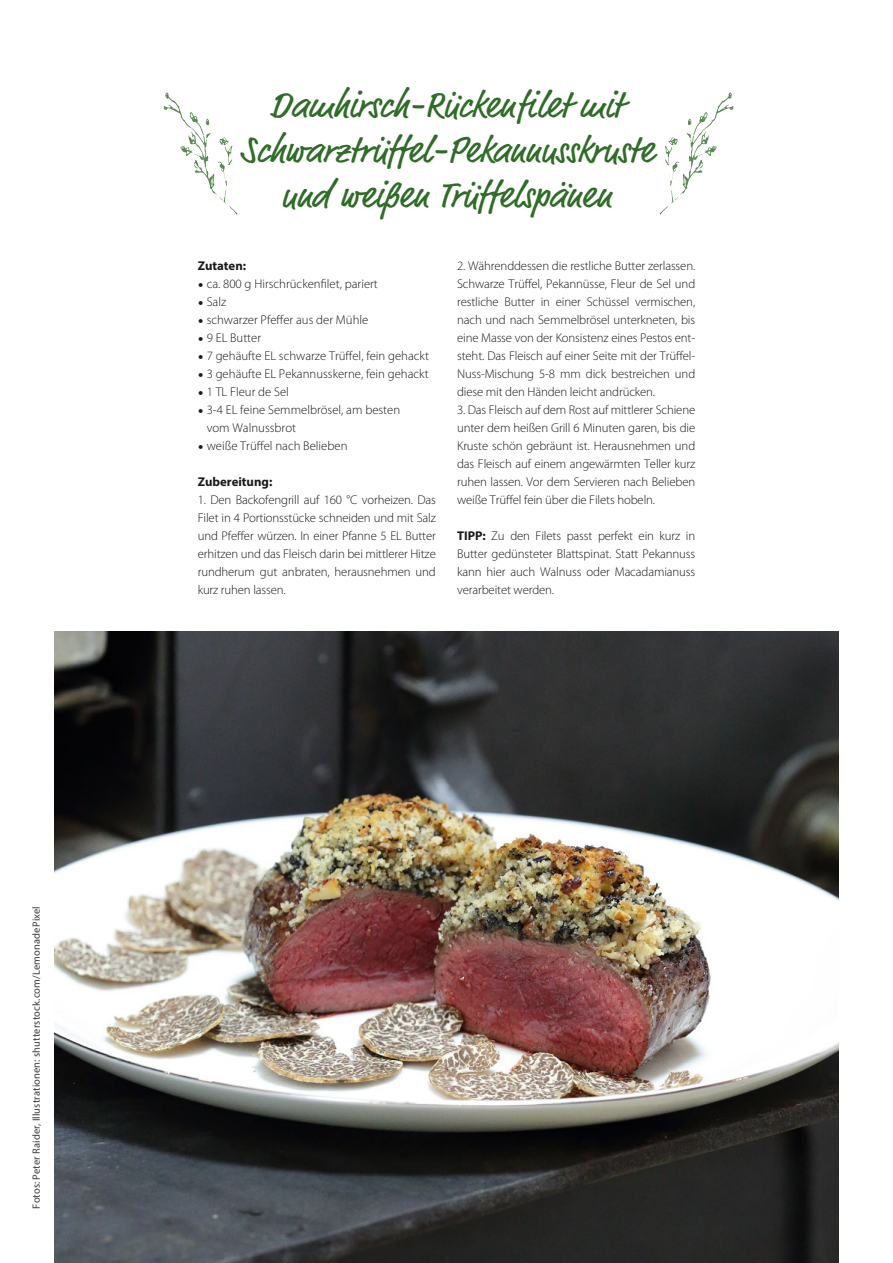
<style>
.page{position:relative;width:893px;height:1263px;background:#fff}
.page>*{position:absolute;margin:0;border:0;box-sizing:border-box;transform-origin:0 0}
.t1{font:37.5px/45px "Market Pro";color:#2f6c27;text-align:center}
.t2{font:300 12.75px/18px "Myriad Pro";color:#1a1a18;text-align:justify}
.t3{font:700 12.75px "Myriad Pro";color:#1a1a18}
.t4{font:10.5px "Myriad Pro";letter-spacing:.015em;color:#3b3b3a}
.s1{font-weight:700}
</style>
<div class="page">
<img style="left:54px;top:631px;width:785px;height:632px">
<svg style="left:660px;top:92px;width:73px;height:122px"></svg>
<svg style="left:164px;top:92px;width:73px;height:122px"></svg>
<p class="t4" style="left:30px;top:1208px;width:304px;rotate:-90deg">Fotos: Peter Raider, Illustrationen: shutterstock.com/LemonadePixel</p>
<h1 class="t1" style="left:240px;top:84px;width:415px">Damhirsch-Rückenfilet mit<br>Schwarztrüffel-Pekannusskruste und weißen Trüffelspänen</h1>
<p class="t3" style="left:198px;top:257px;width:50px">Zutaten:</p>
<p class="t2" style="left:198px;top:275px;width:182px"><sub>•</sub> ca. 800 g Hirschrückenfilet, pariert</p>
<p class="t2" style="left:198px;top:293px;width:30px"><sub>•</sub> Salz</p>
<p class="t2" style="left:198px;top:311px;width:172px"><sub>•</sub> schwarzer Pfeffer aus der Mühle</p>
<p class="t2" style="left:198px;top:329px;width:65px"><sub>•</sub> 9 EL Butter</p>
<p class="t2" style="left:198px;top:347px;width:233px"><sub>•</sub> 7 gehäufte EL schwarze Trüffel, fein gehackt</p>
<p class="t2" style="left:198px;top:365px;width:232px"><sub>•</sub> 3 gehäufte EL Pekannusskerne, fein gehackt</p>
<p class="t2" style="left:198px;top:383px;width:93px"><sub>•</sub> 1 TL Fleur de Sel</p>
<p class="t2" style="left:207px;top:401px;width:195px;text-indent:-9px"><sub>•</sub> 3-4 EL feine Semmelbrösel, am besten vom Walnussbrot</p>
<p class="t2" style="left:198px;top:437px;width:151px"><sub>•</sub> weiße Trüffel nach Belieben</p>
<p class="t3" style="left:198px;top:473px;width:76px">Zubereitung:</p>
<p class="t2" style="left:198px;top:491px;width:240px">1. Den Backofengrill auf 160 °C vorheizen. Das Filet in 4 Portionsstücke schneiden und mit Salz und Pfeffer würzen. In einer Pfanne 5 EL Butter erhitzen und das Fleisch darin bei mittlerer Hitze rundherum gut anbraten, herausnehmen und kurz ruhen lassen.</p>
<p class="t2" style="left:457px;top:257px;width:240px">2. Währenddessen die restliche Butter zerlassen.<br>Schwarze Trüffel, Pekannüsse, Fleur de Sel und restliche Butter in einer Schüssel vermischen, nach und nach Semmelbrösel unterkneten, bis eine Masse von der Konsistenz eines Pestos ent&shy;steht. Das Fleisch auf einer Seite mit der Trüffel-Nuss-Mischung 5-8 mm dick bestreichen und diese mit den Händen leicht andrücken.</p>
<p class="t2" style="left:457px;top:401px;width:240px">3. Das Fleisch auf dem Rost auf mittlerer Schiene unter dem heißen Grill 6 Minuten garen, bis die Kruste schön gebräunt ist. Herausnehmen und das Fleisch auf einem angewärmten Teller kurz ruhen lassen. Vor dem Servieren nach Belieben weiße Trüffel fein über die Filets hobeln.</p>
<p class="t2" style="left:457px;top:527px;width:240px"><span class="s1">TIPP:</span> Zu den Filets passt perfekt ein kurz in Butter gedünsteter Blattspinat. Statt Pekannuss kann hier auch Walnuss oder Macadamianuss verarbeitet werden.</p>
</div>
